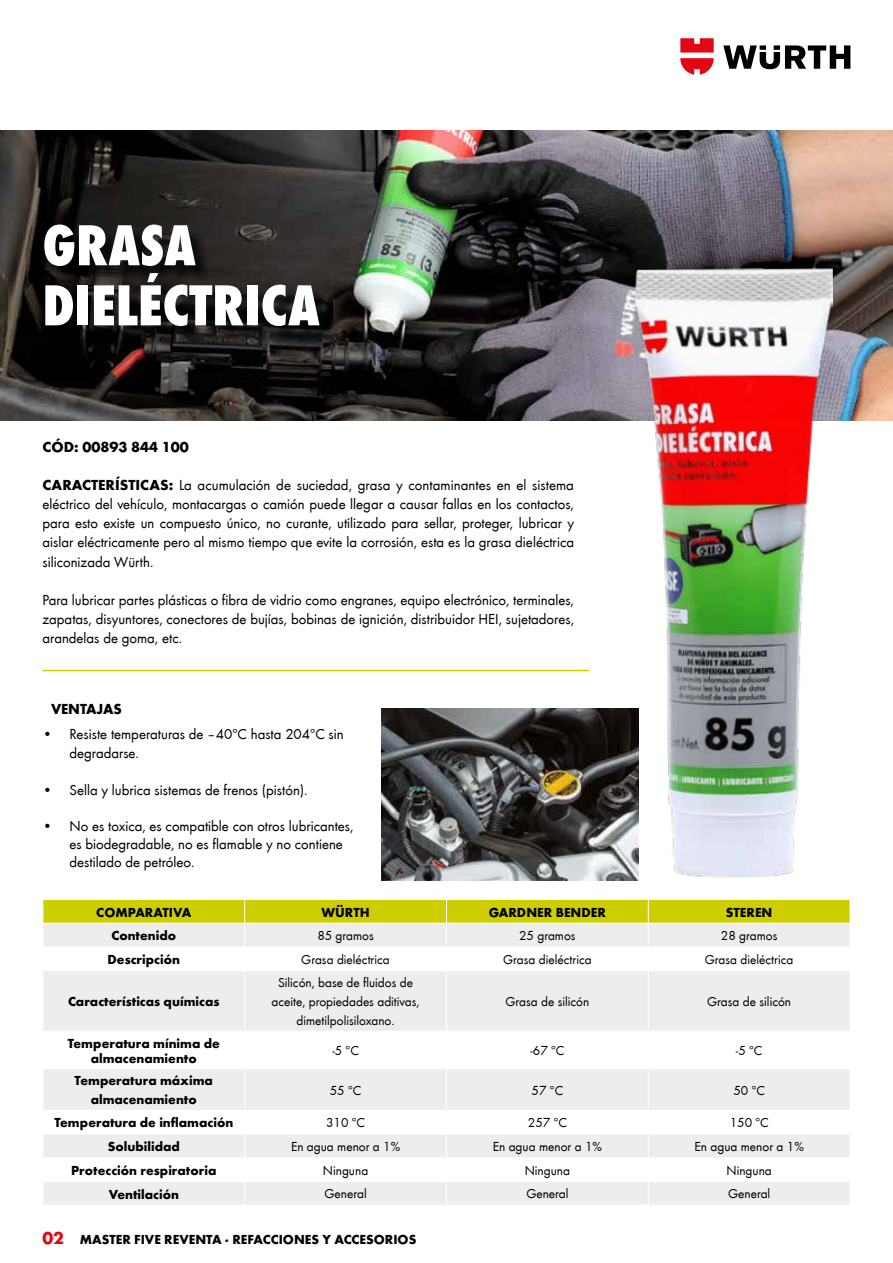
<style>
.page{position:relative;width:893px;height:1263px;background:#fff}
.page>*{position:absolute;margin:0;border:0;box-sizing:border-box;transform-origin:0 0}
.t1{font:800 condensed 60px/60px "Wuerth";color:#fff}
.t2{font:15px/19.2px "Wuerth";color:#000;text-align:justify}
.t3{font:700 15px "Wuerth";color:#000}
.t4{font:13.5px/19.2px "Wuerth";color:#000;text-align:center}
.t5{font:700 13.5px/15px "Wuerth";color:#000;text-align:center}
.s1{font-weight:700}
.s2{font-size:18px;color:#e30613}
</style>
<div class="page">
<svg style="left:723px;top:45px;width:127px;height:24px"></svg>
<svg style="left:680px;top:38px;width:34px;height:37px"></svg>
<img style="left:0;top:130px;width:893px;height:291px">
<div style="left:46px;top:228px;width:292px;height:115px;background:#000;opacity:.75"></div>
<img style="left:635px;top:268px;width:203px;height:610px">
<hr style="left:43px;top:670px;width:546px;height:1px;background:#cdce00">
<img style="left:382px;top:708px;width:257px;height:172px">
<div style="left:44px;top:1182px;width:806px;height:23px;background:#ededed"></div>
<svg style="left:44px;top:971px;width:806px;height:186px;fill:#ededed"></svg>
<hr style="left:244px;top:971px;width:1px;height:60px;background:#fff">
<hr style="left:446px;top:971px;width:1px;height:60px;background:#fff">
<hr style="left:648px;top:971px;width:1px;height:60px;background:#fff">
<hr style="left:244px;top:1031px;width:1px;height:37px;background:#fff">
<hr style="left:446px;top:1031px;width:1px;height:37px;background:#fff">
<hr style="left:648px;top:1031px;width:1px;height:37px;background:#fff">
<hr style="left:244px;top:1069px;width:1px;height:41px;background:#fff">
<hr style="left:446px;top:1069px;width:1px;height:41px;background:#fff">
<hr style="left:648px;top:1069px;width:1px;height:41px;background:#fff">
<svg style="left:244px;top:1111px;width:1px;height:94px"></svg>
<svg style="left:446px;top:1111px;width:1px;height:94px"></svg>
<svg style="left:648px;top:1111px;width:1px;height:94px"></svg>
<hr style="left:43px;top:1068px;width:202px;height:1px;background:#fff">
<hr style="left:245px;top:1068px;width:201px;height:1px;background:#fff">
<hr style="left:446px;top:1068px;width:202px;height:1px;background:#fff">
<hr style="left:648px;top:1068px;width:202px;height:1px;background:#fff">
<hr style="left:43px;top:1110px;width:202px;height:1px;background:#fff">
<hr style="left:245px;top:1110px;width:201px;height:1px;background:#fff">
<hr style="left:446px;top:1110px;width:202px;height:1px;background:#fff">
<hr style="left:648px;top:1110px;width:202px;height:1px;background:#fff">
<hr style="left:43px;top:1134px;width:202px;height:1px;background:#fff">
<hr style="left:245px;top:1134px;width:201px;height:1px;background:#fff">
<hr style="left:446px;top:1134px;width:202px;height:1px;background:#fff">
<hr style="left:648px;top:1134px;width:202px;height:1px;background:#fff">
<hr style="left:43px;top:1157px;width:202px;height:1px;background:#fff">
<hr style="left:446px;top:1157px;width:202px;height:1px;background:#fff">
<hr style="left:648px;top:1157px;width:202px;height:1px;background:#fff">
<hr style="left:43px;top:1181px;width:202px;height:1px;background:#fff">
<hr style="left:446px;top:1181px;width:202px;height:1px;background:#fff">
<hr style="left:648px;top:1181px;width:202px;height:1px;background:#fff">
<svg style="left:43px;top:899px;width:807px;height:47px"></svg>
<svg style="left:43px;top:1135px;width:1px;height:69px"></svg>
<hr style="left:43px;top:1031px;width:202px;height:1px;background:#fff">
<hr style="left:245px;top:1031px;width:201px;height:1px;background:#fff">
<hr style="left:446px;top:1031px;width:202px;height:1px;background:#fff">
<hr style="left:648px;top:1031px;width:202px;height:1px;background:#fff">
<h1 class="t1" style="left:43px;top:212px;width:279px">GRASA<br>DIELÉCTRICA</h1>
<p class="t3" style="left:43px;top:436px;width:148px">CÓD: 00893 844 100</p>
<p class="t2" style="left:43px;top:475px;width:533px"><span class="s1">CARACTERÍSTICAS:</span> La acumulación de suciedad, grasa y contaminantes en el sistema eléctrico del vehículo, montacargas o camión puede llegar a causar fallas en los contactos, para esto existe un compuesto único, no curante, utilizado para sellar, proteger, lubricar y aislar eléctricamente pero al mismo tiempo que evite la corrosión, esta es la grasa dieléctrica siliconizada Würth.</p>
<p class="t2" style="left:43px;top:589px;width:533px">Para lubricar partes plásticas o fibra de vidrio como engranes, equipo electrónico, terminales, zapatas, disyuntores, conectores de bujías, bobinas de ignición, distribuidor HEI, sujetadores, arandelas de goma, etc.</p>
<p class="t3" style="left:51px;top:698px;width:72px">VENTAJAS</p>
<p class="t2" style="left:70px;top:723px;width:276px;text-indent:-27px">• Resiste temperaturas de –40ºC hasta 204ºC sin degradarse.</p>
<p class="t2" style="left:43px;top:780px;width:267px">• Sella y lubrica sistemas de frenos (pistón).</p>
<p class="t2" style="left:70px;top:816px;width:286px;line-height:18px;text-align:left;text-indent:-27px">• No es toxica, es compatible con otros lubricantes, es biodegradable, no es flamable y no contiene destilado de petróleo.</p>
<p class="t5" style="left:96px;top:903px;width:97px">COMPARATIVA</p>
<p class="t5" style="left:321px;top:903px;width:50px">WÜRTH</p>
<p class="t5" style="left:489px;top:903px;width:119px">GARDNER BENDER</p>
<p class="t5" style="left:726px;top:903px;width:48px">STEREN</p>
<p class="t5" style="left:111px;top:927px;width:66px">Contenido</p>
<p class="t4" style="left:317px;top:925px;width:58px">85 gramos</p>
<p class="t4" style="left:519px;top:925px;width:58px">25 gramos</p>
<p class="t4" style="left:721px;top:925px;width:58px">28 gramos</p>
<p class="t5" style="left:108px;top:951px;width:74px">Descripción</p>
<p class="t4" style="left:301px;top:949px;width:90px">Grasa dieléctrica</p>
<p class="t4" style="left:503px;top:949px;width:90px">Grasa dieléctrica</p>
<p class="t4" style="left:705px;top:949px;width:90px">Grasa dieléctrica</p>
<p class="t5" style="left:68px;top:993px;width:153px">Características químicas</p>
<p class="t4" style="left:271px;top:972px;width:150px">Silicón, base de fluidos de aceite, propiedades aditivas, dimetilpolisiloxano.</p>
<p class="t4" style="left:505px;top:991px;width:85px">Grasa de silicón</p>
<p class="t4" style="left:707px;top:991px;width:85px">Grasa de silicón</p>
<p class="t5" style="left:68px;top:1035px;width:154px">Temperatura mínima de almacenamiento</p>
<p class="t4" style="left:332px;top:1040px;width:28px">-5 ºC</p>
<p class="t4" style="left:530px;top:1040px;width:35px">-67 ºC</p>
<p class="t4" style="left:736px;top:1040px;width:28px">-5 ºC</p>
<p class="t5" style="left:75px;top:1070px;width:140px;line-height:19.2px">Temperatura máxima almacenamiento</p>
<p class="t4" style="left:330px;top:1080px;width:33px">55 ºC</p>
<p class="t4" style="left:532px;top:1080px;width:33px">57 ºC</p>
<p class="t4" style="left:733px;top:1080px;width:33px">50 ºC</p>
<p class="t5" style="left:54px;top:1114px;width:180px">Temperatura de inflamación</p>
<p class="t4" style="left:326px;top:1112px;width:40px">310 ºC</p>
<p class="t4" style="left:528px;top:1112px;width:40px">257 ºC</p>
<p class="t4" style="left:730px;top:1112px;width:41px">150 ºC</p>
<p class="t5" style="left:108px;top:1138px;width:74px">Solubilidad</p>
<p class="t4" style="left:291px;top:1136px;width:111px">En agua menor a 1%</p>
<p class="t4" style="left:493px;top:1136px;width:111px">En agua menor a 1%</p>
<p class="t4" style="left:695px;top:1136px;width:111px">En agua menor a 1%</p>
<p class="t5" style="left:71px;top:1162px;width:147px">Protección respiratoria</p>
<p class="t4" style="left:323px;top:1160px;width:47px">Ninguna</p>
<p class="t4" style="left:525px;top:1160px;width:47px">Ninguna</p>
<p class="t4" style="left:726px;top:1160px;width:47px">Ninguna</p>
<p class="t5" style="left:109px;top:1185px;width:72px">Ventilación</p>
<p class="t4" style="left:325px;top:1184px;width:44px">General</p>
<p class="t4" style="left:526px;top:1184px;width:44px">General</p>
<p class="t4" style="left:728px;top:1184px;width:44px">General</p>
<p class="t5" style="left:43px;top:1231px;width:375px"><span class="s2">02</span> MASTER FIVE REVENTA · REFACCIONES Y ACCESORIOS</p>
</div>
